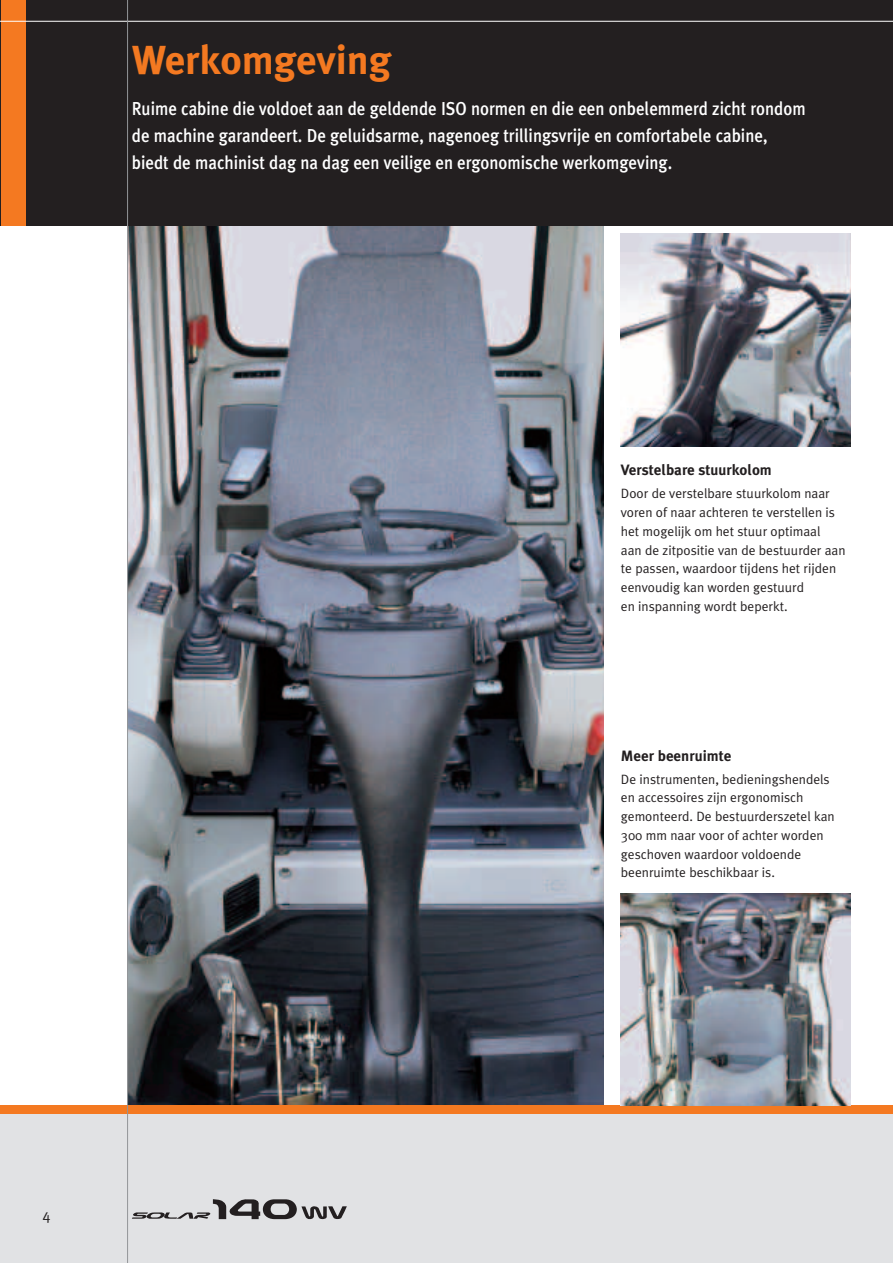
<style>
.page{position:relative;width:893px;height:1263px;background:#fff}
.page>*{position:absolute;margin:0;border:0;box-sizing:border-box;transform-origin:0 0}
.t1{font:700 40.5px "Meta Plus";color:#f47921}
.t2{font:500 18.75px/27px "Meta Plus";color:#fff;scale:.9 1}
.t3{font:700 15px "Meta Plus";color:#231f20}
.t4{font:15px "Meta Plus Normal";color:#231f20}
.t5{font:13.5px/18.8px "Meta Plus Normal";color:#231f20}
</style>
<div class="page">
<img style="left:128px;top:225px;width:476px;height:881px">
<div style="left:1px;top:1114px;width:892px;height:149px;background:#e1e2e4"></div>
<div style="left:1px;top:1106px;width:892px;height:8px;background:#f47921"></div>
<div style="left:1px;top:0;width:892px;height:225px;background:#231f20"></div>
<div style="left:1px;top:0;width:25px;height:225px;background:#f47921"></div>
<hr style="left:1px;top:21px;width:892px;height:1px;background:#fff">
<hr style="left:127px;top:0;width:1px;height:1263px;background:#939598">
<img style="left:621px;top:234px;width:229px;height:212px">
<img style="left:621px;top:893px;width:229px;height:213px">
<svg style="left:132px;top:1199px;width:215px;height:21px"></svg>
<h1 class="t1" style="left:132px;top:44px;width:261px">Werkomgeving</h1>
<p class="t2" style="left:132px;top:96px;width:750px">Ruime cabine die voldoet aan de geldende ISO normen en die een onbelemmerd zicht rondom de machine garandeert. De geluidsarme, nagenoeg trillingsvrije en comfortabele cabine, biedt de machinist dag na dag een veilige en ergonomische werkomgeving.</p>
<p class="t3" style="left:621px;top:464px;width:152px">Verstelbare stuurkolom</p>
<p class="t5" style="left:621px;top:485px;width:226px">Door de verstelbare stuurkolom naar voren of naar achteren te verstellen is het mogelijk om het stuur optimaal<br>aan de zitpositie van de bestuurder aan te passen, waardoor tijdens het rijden eenvoudig kan worden gestuurd<br>en inspanning wordt beperkt.</p>
<p class="t3" style="left:621px;top:749px;width:112px">Meer beenruimte</p>
<p class="t5" style="left:621px;top:770px;width:215px">De instrumenten, bedieningshendels en accessoires zijn ergonomisch gemonteerd. De bestuurderszetel kan 300 mm naar voor of achter worden geschoven waardoor voldoende beenruimte beschikbaar is.</p>
<p class="t4" style="left:43px;top:1208px;width:10px">4</p>
</div>
